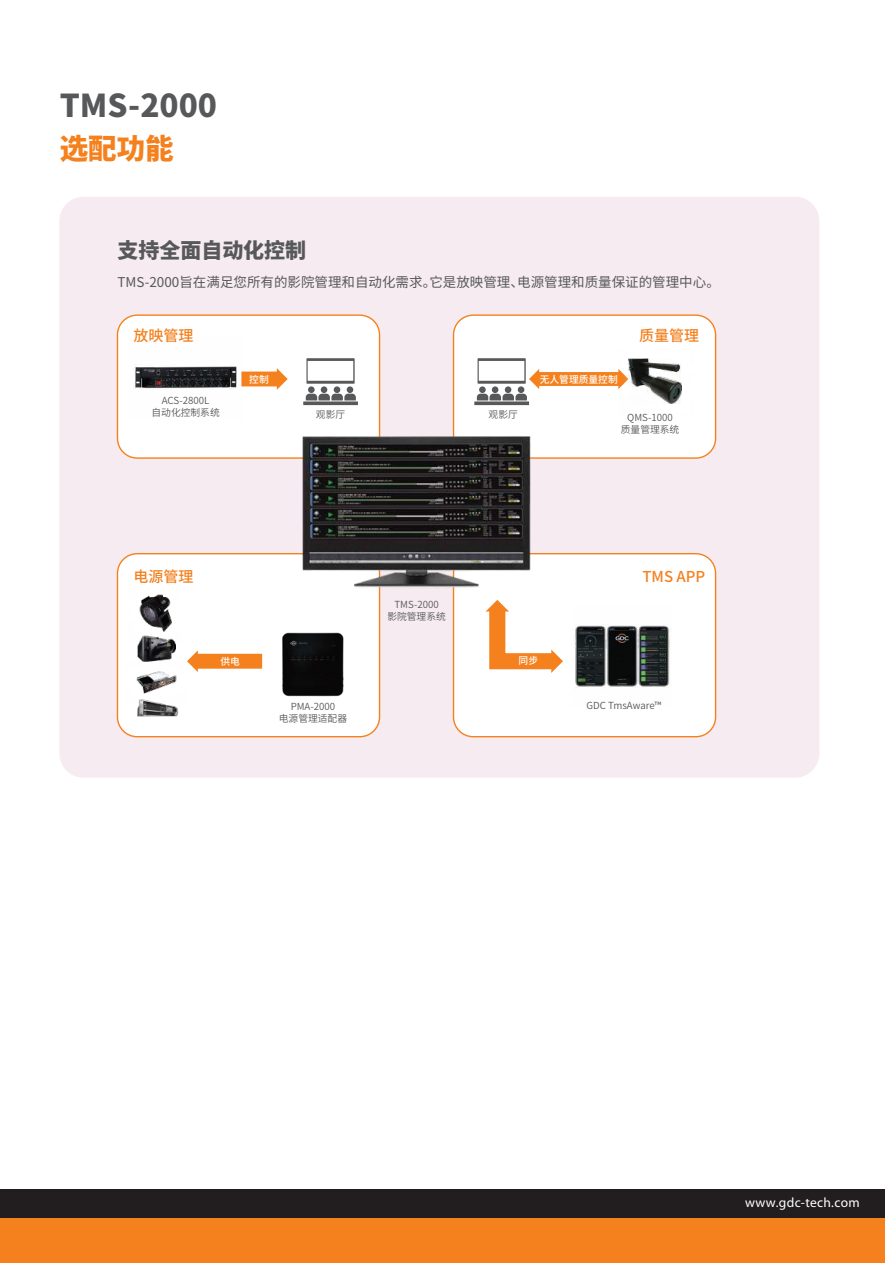
<style>
.page{position:relative;width:885px;height:1263px;background:#fff}
.page>*{position:absolute;margin:0;border:0;box-sizing:border-box;transform-origin:0 0}
.t1{font:800 31.5px "Source Han Sans CN";color:#57585a}
.t2{font:800 28.5px "Source Han Sans CN";color:#f5811e}
.t3{font:800 21px "Source Han Sans CN";color:#57585a}
.t4{font:500 15px "Source Han Sans CN";color:#f3811f}
.t5{font:13.5px "Source Han Sans CN";color:#57585a}
.t6{font:13.5px "Myriad Pro";letter-spacing:.02em;color:#fff}
.t7{font:9.75px/12px "Source Han Sans CN";color:#57585a;text-align:center}
.t8{font:500 9.75px "Source Han Sans CN";color:#fff}
</style>
<div class="page">
<div style="left:0;top:1205px;width:884px;height:58px;background:#f5811e"></div>
<div style="left:0;top:1189px;width:884px;height:29px;background:#221e1f"></div>
<div style="left:59px;top:197px;width:760px;height:581px;background:#f6ebf0;border-radius:24px"></div>
<div style="left:453px;top:554px;width:262px;height:183px;background:#fff;border-radius:20px"></div>
<div style="left:453px;top:553px;width:263px;height:184px;border:1px solid #f5811e;border-radius:20px"></div>
<div style="left:117px;top:554px;width:262px;height:183px;background:#fff;border-radius:20px"></div>
<div style="left:117px;top:553px;width:263px;height:184px;border:1px solid #f5811e;border-radius:20px"></div>
<div style="left:117px;top:315px;width:262px;height:143px;background:#fff;border-radius:20px"></div>
<div style="left:117px;top:314px;width:263px;height:145px;border:1px solid #f5811e;border-radius:20px"></div>
<div style="left:453px;top:315px;width:262px;height:143px;background:#fff;border-radius:20px"></div>
<div style="left:453px;top:314px;width:263px;height:145px;border:1px solid #f5811e;border-radius:20px"></div>
<img style="left:116px;top:346px;width:141px;height:61px">
<img style="left:129px;top:346px;width:114px;height:61px">
<div style="left:241px;top:372px;width:37px;height:14px;background:#f5811e"></div>
<svg style="left:277px;top:368px;width:10px;height:22px"></svg>
<div style="left:196px;top:654px;width:66px;height:15px;background:#f5811e"></div>
<svg style="left:187px;top:650px;width:11px;height:22px"></svg>
<div style="left:537px;top:372px;width:82px;height:14px;background:#f5811e"></div>
<svg style="left:474px;top:358px;width:65px;height:47px"></svg>
<svg style="left:303px;top:358px;width:55px;height:47px"></svg>
<img style="left:136px;top:671px;width:41px;height:19px">
<img style="left:618px;top:358px;width:31px;height:31px">
<img style="left:137px;top:635px;width:39px;height:27px">
<img style="left:140px;top:595px;width:32px;height:37px">
<img style="left:137px;top:691px;width:42px;height:26px">
<img style="left:628px;top:359px;width:54px;height:45px">
<svg style="left:485px;top:600px;width:78px;height:73px"></svg>
<img style="left:574px;top:625px;width:96px;height:63px">
<img style="left:289px;top:423px;width:254px;height:175px">
<img style="left:282px;top:632px;width:62px;height:65px">
<h1 class="t1" style="left:60px;top:89px;width:159px">TMS-2000</h1>
<h2 class="t2" style="left:60px;top:134px;width:115px">选配功能</h2>
<h3 class="t3" style="left:117px;top:240px;width:190px">支持全面自动化控制</h3>
<h3 class="t5" style="left:117px;top:275px;width:604px">TMS-2000旨在满足您所有的影院管理和自动化需求。它是放映管理、电源管理和质量保证的管理中心。</h3>
<h3 class="t4" style="left:133px;top:328px;width:61px">放映管理</h3>
<p class="t7" style="left:151px;top:394px;width:70px">ACS-2800L<br>自动化控制系统</p>
<p class="t8" style="left:249px;top:374px;width:21px">控制</p>
<p class="t7" style="left:316px;top:408px;width:31px">观影厅</p>
<p class="t7" style="left:488px;top:408px;width:31px">观影厅</p>
<p class="t8" style="left:539px;top:374px;width:79px">无人管理质量控制</p>
<h3 class="t4" style="left:639px;top:328px;width:61px">质量管理</h3>
<p class="t7" style="left:620px;top:412px;width:60px">QMS-1000<br>质量管理系统</p>
<h3 class="t4" style="left:133px;top:569px;width:61px">电源管理</h3>
<p class="t8" style="left:220px;top:656px;width:21px">供电</p>
<p class="t7" style="left:387px;top:598px;width:60px">TMS-2000<br>影院管理系统</p>
<p class="t8" style="left:518px;top:656px;width:21px">同步</p>
<h3 class="t4" style="left:642px;top:569px;width:64px">TMS APP</h3>
<p class="t7" style="left:291px;top:700px;width:46px">PMA-2000</p>
<p class="t7" style="left:586px;top:700px;width:76px">GDC TmsAware™</p>
<p class="t7" style="left:279px;top:712px;width:70px">电源管理适配器</p>
<h3 class="t6" style="left:745px;top:1198px;width:116px">www.gdc-tech.com</h3>
</div>
